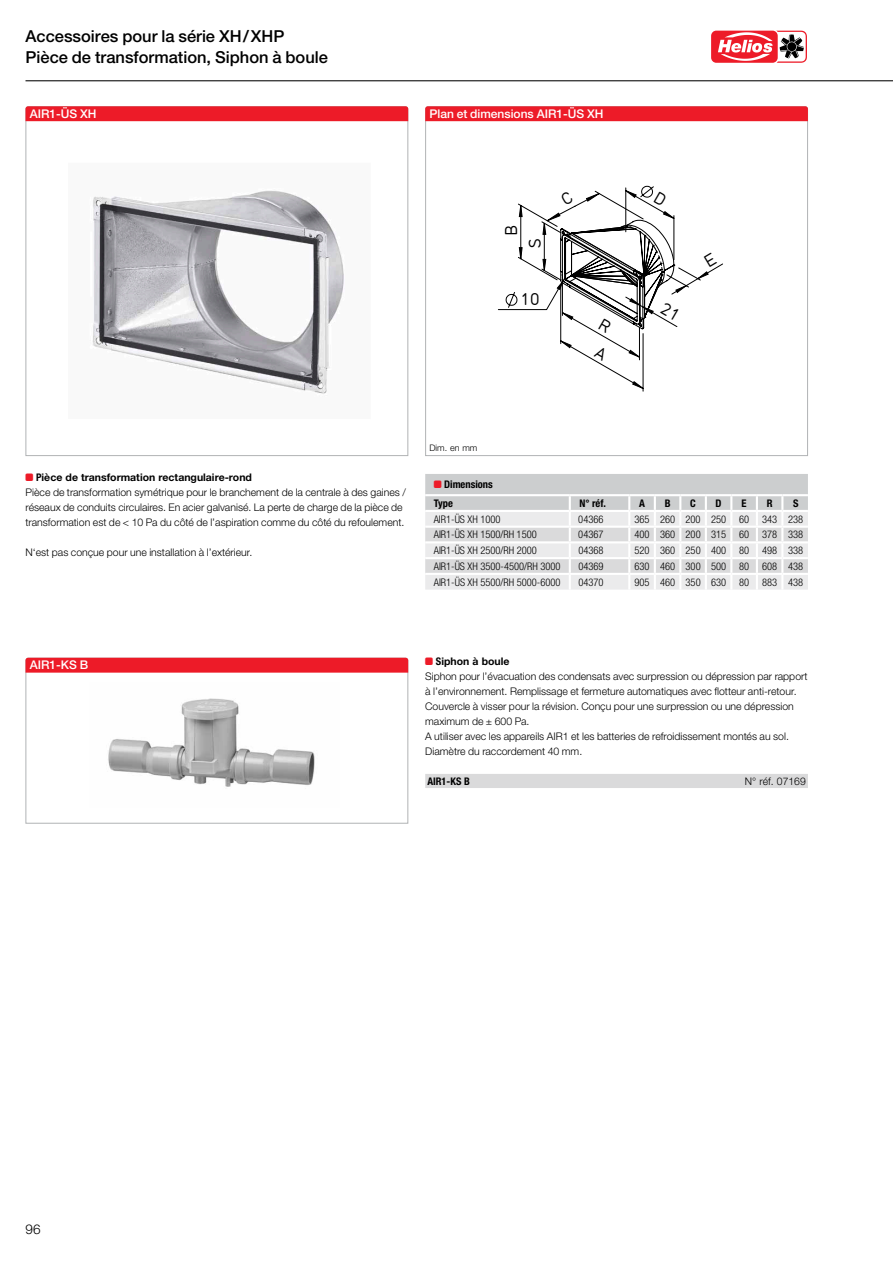
<style>
.page{position:relative;width:893px;height:1263px;background:#fff}
.page>*{position:absolute;margin:0;border:0;box-sizing:border-box;transform-origin:0 0}
.t1{font:500 16.5px/21px "Helvetica Neue LTW1 G";color:#000}
.t2{font:16.05px "DIN17 SB";color:#000}
.t3{font:300 13.5px "Helvetica Neue LTW1 G";color:#000}
.t4{font:500 12px "Helvetica Neue LTW1 G";color:#fff}
.t5{font:300 10.5px/15px "Helvetica Neue LTW1 G";color:#000}
.t6{font:300 condensed 10.5px "Helvetica Neue LTW1 G";color:#000}
.t7{font:700 condensed 10.5px/19px "Helvetica Neue LTW1 G";color:#000}
.t8{font:300 9px "Helvetica Neue LTW1 G";color:#000}
.s1{font-family:"Helios";font-weight:400;color:#ed1b28}
.s2{font-weight:700;font-stretch:condensed}
.s3{font-weight:700}
.s4{font-family:"Helios";font-weight:400;font-stretch:normal;color:#ed1b28}
</style>
<div class="page">
<div style="left:425px;top:774px;width:383px;height:14px;background:#dadadb"></div>
<svg style="left:425px;top:474px;width:383px;height:116px"></svg>
<svg style="left:25px;top:657px;width:384px;height:167px"></svg>
<svg style="left:25px;top:107px;width:384px;height:349px"></svg>
<div style="left:26px;top:106px;width:382px;height:15px;background:#ed1b28"></div>
<svg style="left:425px;top:121px;width:383px;height:335px"></svg>
<div style="left:425px;top:106px;width:383px;height:15px;background:#ed1b28"></div>
<img style="left:68px;top:163px;width:303px;height:256px">
<div style="left:492px;top:170px;width:249px;height:223px;background:#fff"></div>
<div style="left:26px;top:658px;width:382px;height:15px;background:#ed1b28"></div>
<hr style="left:26px;top:80px;width:867px;height:1px;background:#000">
<svg style="left:711px;top:30px;width:96px;height:33px"></svg>
<svg style="left:498px;top:186px;width:225px;height:206px"></svg>
<h1 class="t1" style="left:26px;top:25px;width:304px">Accessoires pour la série XH/XHP<br>Pièce de transformation, Siphon à boule</h1>
<p class="t4" style="left:30px;top:107px;width:68px">AIR1-ÜS XH</p>
<p class="t4" style="left:429px;top:107px;width:176px">Plan et dimensions AIR1-ÜS XH</p>
<h2 class="t2" style="left:501px;top:236px;width:12px;rotate:-90deg">B</h2>
<h2 class="t2" style="left:524px;top:248px;width:11px;rotate:-90deg">S</h2>
<h2 class="t2" style="left:521px;top:289px;width:20px">10</h2>
<p class="t5" style="left:26px;top:470px;width:382px"><span class="s1">B</span> <span class="s2">P</span><span class="s3">ièce de transformation rectangulaire-rond<br></span>Pièce de transformation symétrique pour le branchement de la centrale à des gaines / réseaux de conduits circulaires. En acier galvanisé. La perte de charge de la pièce de transformation est de &lt; 10 Pa du côté de l’aspiration comme du côté du refoulement.</p>
<p class="t5" style="left:26px;top:545px;width:228px">N‘est pas conçue pour une installation à l’extérieur.</p>
<p class="t8" style="left:429px;top:442px;width:49px">Dim. en mm</p>
<p class="t7" style="left:434px;top:475px;width:61px"><span class="s4">B</span> Dimensions<br>Type</p>
<p class="t7" style="left:579px;top:494px;width:28px">N° réf.</p>
<p class="t7" style="left:639px;top:494px;width:7px">A</p>
<p class="t7" style="left:665px;top:494px;width:7px">B</p>
<p class="t7" style="left:690px;top:494px;width:7px">C</p>
<p class="t7" style="left:716px;top:494px;width:8px">D</p>
<p class="t7" style="left:742px;top:494px;width:7px">E</p>
<p class="t7" style="left:767px;top:494px;width:7px">R</p>
<p class="t7" style="left:793px;top:494px;width:7px">S</p>
<p class="t6" style="left:434px;top:513px;width:68px">AIR1-ÜS XH 1000</p>
<p class="t6" style="left:578px;top:513px;width:27px">04366</p>
<p class="t6" style="left:634px;top:513px;width:170px">365 260 200 250 60 343 238</p>
<p class="t6" style="left:434px;top:528px;width:105px">AIR1-ÜS XH 1500/RH 1500</p>
<p class="t6" style="left:578px;top:528px;width:27px">04367</p>
<p class="t6" style="left:634px;top:528px;width:170px">400 360 200 315 60 378 338</p>
<p class="t6" style="left:434px;top:544px;width:105px">AIR1-ÜS XH 2500/RH 2000</p>
<p class="t6" style="left:578px;top:544px;width:27px">04368</p>
<p class="t6" style="left:635px;top:544px;width:170px">520 360 250 400 80 498 338</p>
<p class="t6" style="left:434px;top:560px;width:128px">AIR1-ÜS XH 3500-4500/RH 3000</p>
<p class="t6" style="left:578px;top:560px;width:27px">04369</p>
<p class="t6" style="left:635px;top:560px;width:170px">630 460 300 500 80 608 438</p>
<p class="t6" style="left:434px;top:576px;width:128px">AIR1-ÜS XH 5500/RH 5000-6000</p>
<p class="t6" style="left:578px;top:576px;width:27px">04370</p>
<p class="t6" style="left:635px;top:576px;width:170px">905 460 350 630 80 883 438</p>
<p class="t4" style="left:30px;top:658px;width:60px">AIR1-KS B</p>
<p class="t5" style="left:425px;top:654px;width:384px"><span class="s1">B</span> <span class="s2">S</span><span class="s3">iphon à boule<br></span>Siphon pour l’évacuation des condensats avec surpression ou dépression par rapport à l’environnement. Remplissage et fermeture automatiques avec flotteur anti-retour.<br>Couvercle à visser pour la révision. Conçu pour une surpression ou une dépression maximum de ± 600 Pa.<br>A utiliser avec les appareils AIR1 et les batteries de refroidissement montés au sol.<br>Diamètre du raccordement 40 mm.</p>
<p class="t7" style="left:427px;top:772px;width:44px">AIR1-KS B</p>
<p class="t5" style="left:745px;top:774px;width:62px">N° réf. 07169</p>
<p class="t3" style="left:26px;top:1221px;width:17px">96</p>
</div>
